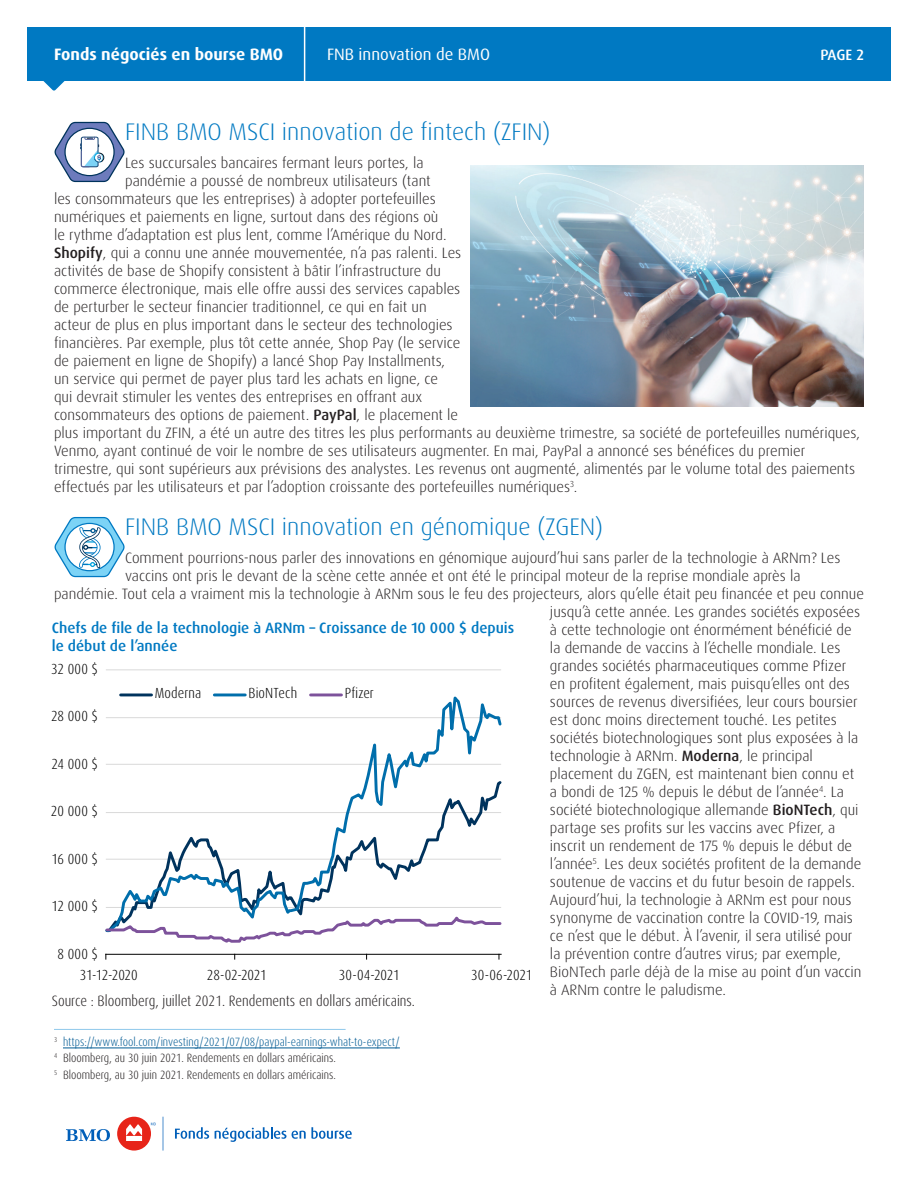
<style>
.page{position:relative;width:918px;height:1188px;background:#fff}
.page>*{position:absolute;margin:0;border:0;box-sizing:border-box;transform-origin:0 0}
.Heading{font:300 24px "Dax Pro";color:#0079c2}
.t1{font:700 16.5px "Dax Pro";color:#fff}
.t2{font:16.5px "Dax Pro";color:#fff}
.t3{font:300 15px "Dax Pro";color:#231f20}
.Chart_heading{font:500 15px/18px "Dax Pro";color:#0079c2}
.Notes{font:300 condensed 15px "Dax Pro";color:#231f20}
.t4{font:500 15px "Dax Pro";color:#fff}
.t5{font:300 condensed 14.55px "Dax Pro";letter-spacing:.005em;color:#000}
.Footnotes{font:300 condensed 12px "Dax Pro";color:#231f20}
.Footnotes-2{font:300 condensed 12px "Dax Pro";color:#005a93}
.s1{font-weight:500}
</style>
<div class="page">
<svg style="left:175px;top:1127px;width:34px;height:12px"></svg>
<svg style="left:215px;top:1127px;width:137px;height:15px"></svg>
<svg style="left:66px;top:1129px;width:44px;height:12px"></svg>
<div style="left:117px;top:1117px;width:34px;height:34px;background:#e72419;border-radius:50%"></div>
<svg style="left:126px;top:1124px;width:16px;height:17px"></svg>
<svg style="left:163px;top:1117px;width:1px;height:34px"></svg>
<svg style="left:54px;top:122px;width:71px;height:60px"></svg>
<svg style="left:54px;top:517px;width:71px;height:60px"></svg>
<hr style="left:54px;top:1029px;width:292px;height:1px;background:#8fc8eb">
<hr style="left:63px;top:1048px;width:337px;height:1px;background:#005a93">
<hr style="left:106px;top:670px;width:395px;height:1px;background:#d9d9d9">
<hr style="left:106px;top:954px;width:395px;height:1px;background:#000">
<svg style="left:106px;top:693px;width:396px;height:220px"></svg>
<svg style="left:105px;top:913px;width:397px;height:30px"></svg>
<hr style="left:121px;top:694px;width:31px;height:2px;background:#00335d">
<hr style="left:214px;top:694px;width:31px;height:2px;background:#006eab">
<hr style="left:311px;top:694px;width:30px;height:2px;background:#7d529b">
<div style="left:27px;top:27px;width:864px;height:54px;background:#0079c2"></div>
<svg style="left:43px;top:81px;width:22px;height:10px"></svg>
<hr style="left:304px;top:27px;width:1px;height:54px;background:#fff">
<img style="left:471px;top:165px;width:393px;height:242px">
<p class="t1" style="left:54px;top:44px;width:231px">Fonds négociés en bourse BMO</p>
<p class="t2" style="left:327px;top:44px;width:165px">FNB innovation de BMO</p>
<p class="t4" style="left:820px;top:45px;width:45px">PAGE 2</p>
<h2 class="Heading" style="left:125px;top:117px;width:427px">FINB BMO MSCI innovation de fintech (ZFIN)</h2>
<p class="t3" style="left:125px;top:153px;width:300px">Les succursales bancaires fermant leurs portes, la</p>
<p class="t3" style="left:125px;top:171px;width:307px">pandémie a poussé de nombreux utilisateurs (tant</p>
<p class="t3" style="left:54px;top:189px;width:383px">les consommateurs que les entreprises) à adopter portefeuilles</p>
<p class="t3" style="left:54px;top:207px;width:386px">numériques et paiements en ligne, surtout dans des régions où</p>
<p class="t3" style="left:54px;top:225px;width:394px">le rythme d’adaptation est plus lent, comme l’Amérique du Nord.</p>
<p class="t3" style="left:54px;top:243px;width:409px"><span class="s1">Shopify</span>, qui a connu une année mouvementée, n’a pas ralenti. Les</p>
<p class="t3" style="left:54px;top:261px;width:388px">activités de base de Shopify consistent à bâtir l’infrastructure du</p>
<p class="t3" style="left:54px;top:279px;width:408px">commerce électronique, mais elle offre aussi des services capables</p>
<p class="t3" style="left:54px;top:297px;width:374px">de perturber le secteur financier traditionnel, ce qui en fait un</p>
<p class="t3" style="left:54px;top:315px;width:400px">acteur de plus en plus important dans le secteur des technologies</p>
<p class="t3" style="left:54px;top:333px;width:408px">financières. Par exemple, plus tôt cette année, Shop Pay (le service</p>
<p class="t3" style="left:54px;top:351px;width:393px">de paiement en ligne de Shopify) a lancé Shop Pay Installments,</p>
<p class="t3" style="left:54px;top:369px;width:386px">un service qui permet de payer plus tard les achats en ligne, ce</p>
<p class="t3" style="left:54px;top:387px;width:370px">qui devrait stimuler les ventes des entreprises en offrant aux</p>
<p class="t3" style="left:54px;top:405px;width:406px">consommateurs des options de paiement. <span class="s1">PayPal</span>, le placement le</p>
<p class="t3" style="left:54px;top:423px;width:807px">plus important du ZFIN, a été un autre des titres les plus performants au deuxième trimestre, sa société de portefeuilles numériques,</p>
<p class="t3" style="left:54px;top:441px;width:753px">Venmo, ayant continué de voir le nombre de ses utilisateurs augmenter. En mai, PayPal a annoncé ses bénéfices du premier</p>
<p class="t3" style="left:54px;top:459px;width:803px">trimestre, qui sont supérieurs aux prévisions des analystes. Les revenus ont augmenté, alimentés par le volume total des paiements</p>
<p class="t3" style="left:54px;top:477px;width:525px">effectués par les utilisateurs et par l’adoption croissante des portefeuilles numériques<sup>3</sup>.</p>
<h2 class="Heading" style="left:125px;top:512px;width:479px">FINB BMO MSCI innovation en génomique (ZGEN)</h2>
<p class="t3" style="left:125px;top:548px;width:717px">Comment pourrions-nous parler des innovations en génomique aujourd’hui sans parler de la technologie à ARNm? Les</p>
<p class="t3" style="left:125px;top:566px;width:677px">vaccins ont pris le devant de la scène cette année et ont été le principal moteur de la reprise mondiale après la</p>
<p class="t3" style="left:54px;top:584px;width:811px">pandémie. Tout cela a vraiment mis la technologie à ARNm sous le feu des projecteurs, alors qu’elle était peu financée et peu connue</p>
<p class="t3" style="left:550px;top:602px;width:312px">jusqu’à cette année. Les grandes sociétés exposées</p>
<p class="t3" style="left:550px;top:620px;width:303px">à cette technologie ont énormément bénéficié de</p>
<p class="t3" style="left:550px;top:638px;width:292px">la demande de vaccins à l’échelle mondiale. Les</p>
<p class="t3" style="left:550px;top:656px;width:298px">grandes sociétés pharmaceutiques comme Pfizer</p>
<p class="t3" style="left:550px;top:674px;width:302px">en profitent également, mais puisqu’elles ont des</p>
<p class="t3" style="left:550px;top:692px;width:309px">sources de revenus diversifiées, leur cours boursier</p>
<p class="t3" style="left:550px;top:710px;width:288px">est donc moins directement touché. Les petites</p>
<p class="t3" style="left:550px;top:728px;width:310px">sociétés biotechnologiques sont plus exposées à la</p>
<p class="t3" style="left:550px;top:746px;width:264px">technologie à ARNm. <span class="s1">Moderna</span>, le principal</p>
<p class="t3" style="left:550px;top:764px;width:306px">placement du ZGEN, est maintenant bien connu et</p>
<p class="t3" style="left:550px;top:782px;width:296px">a bondi de 125 % depuis le début de l’année<sup>4</sup>. La</p>
<p class="t3" style="left:550px;top:800px;width:310px">société biotechnologique allemande <span class="s1">BioNTech</span>, qui</p>
<p class="t3" style="left:550px;top:818px;width:287px">partage ses profits sur les vaccins avec Pfizer, a</p>
<p class="t3" style="left:550px;top:836px;width:304px">inscrit un rendement de 175 % depuis le début de</p>
<p class="t3" style="left:550px;top:854px;width:313px">l’année<sup>5</sup>. Les deux sociétés profitent de la demande</p>
<p class="t3" style="left:550px;top:872px;width:306px">soutenue de vaccins et du futur besoin de rappels.</p>
<p class="t3" style="left:550px;top:890px;width:303px">Aujourd’hui, la technologie à ARNm est pour nous</p>
<p class="t3" style="left:550px;top:908px;width:305px">synonyme de vaccination contre la COVID-19, mais</p>
<p class="t3" style="left:550px;top:926px;width:304px">ce n’est que le début. À l’avenir, il sera utilisé pour</p>
<p class="t3" style="left:550px;top:944px;width:292px">la prévention contre d’autres virus; par exemple,</p>
<p class="t3" style="left:550px;top:962px;width:313px">BioNTech parle déjà de la mise au point d’un vaccin</p>
<p class="t3" style="left:550px;top:980px;width:178px">à ARNm contre le paludisme.</p>
<p class="Footnotes-2" style="left:54px;top:1034px;width:347px"><sup>3</sup> https://www.fool.com/investing/2021/07/08/paypal-earnings-what-to-expect/</p>
<p class="Footnotes" style="left:54px;top:1051px;width:283px"><sup>4</sup> Bloomberg, au 30 juin 2021. Rendements en dollars américains.</p>
<p class="Footnotes" style="left:54px;top:1067px;width:283px"><sup>5</sup> Bloomberg, au 30 juin 2021. Rendements en dollars américains.</p>
<h3 class="Chart_heading" style="left:52px;top:619px;width:464px">Chefs de file de la technologie à ARNm – Croissance de 10 000 $ depuis le début de l’année</h3>
<p class="t5" style="left:51px;top:660px;width:48px">32 000 $</p>
<p class="t5" style="left:155px;top:684px;width:48px">Moderna</p>
<p class="t5" style="left:249px;top:684px;width:50px">BioNTech</p>
<p class="t5" style="left:345px;top:684px;width:31px">Pfizer</p>
<p class="t5" style="left:51px;top:707px;width:49px">28 000 $</p>
<p class="t5" style="left:52px;top:755px;width:48px">24 000 $</p>
<p class="t5" style="left:51px;top:801px;width:49px">20 000 $</p>
<p class="t5" style="left:51px;top:850px;width:48px">16 000 $</p>
<p class="t5" style="left:51px;top:896px;width:48px">12 000 $</p>
<p class="t5" style="left:58px;top:945px;width:42px">8 000 $</p>
<p class="t5" style="left:80px;top:965px;width:60px">31-12-2020</p>
<p class="t5" style="left:207px;top:965px;width:61px">28-02-2021</p>
<p class="t5" style="left:339px;top:965px;width:63px">30-04-2021</p>
<p class="t5" style="left:471px;top:965px;width:63px">30-06-2021</p>
<p class="Notes" style="left:52px;top:991px;width:365px">Source : Bloomberg, juillet 2021. Rendements en dollars américains.</p>
</div>
